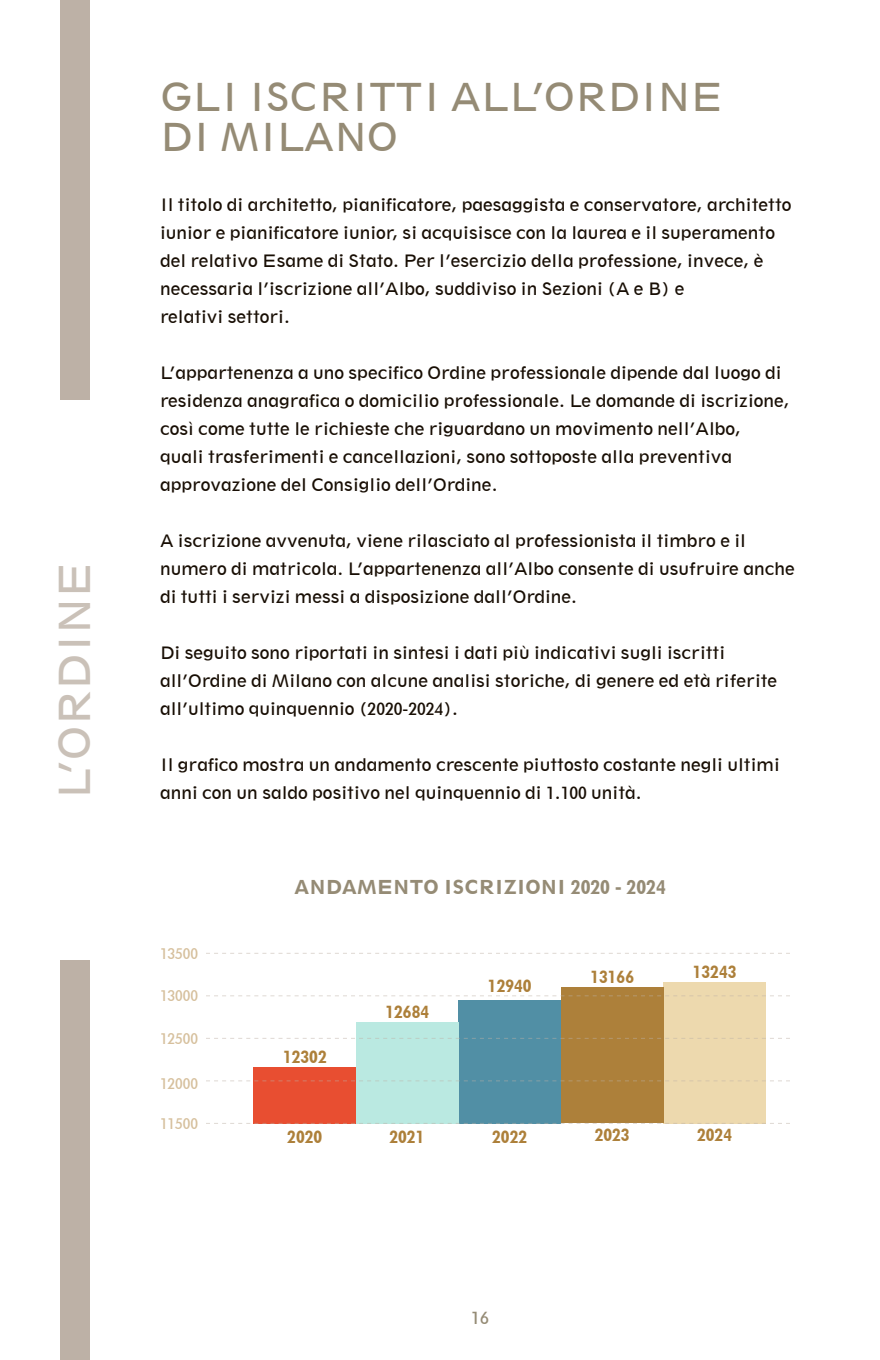
<style>
.page{position:relative;width:880px;height:1360px;background:#fff}
.page>*{position:absolute;margin:0;border:0;box-sizing:border-box;transform-origin:0 0}
.t1{font:40px "Geometric 212 BT";color:#cac1b8}
.t2{font:36px/40px "Geometric 212 BT";color:#958b75}
.t3{font:800 18px "Geometric 212 BT";color:#958b75}
.t4{font:16px/28px "Geometric 212 BT";color:#180e04}
.t5{font:800 16px "Geometric 212 BT";color:#ad803a}
.t6{font:16px "Geometric 212 BT";color:#958b75}
.t7{font:14px "Geometric 212 BT";color:#ad803a}
</style>
<div class="page">
<div style="left:60px;top:0;width:30px;height:400px;background:#bdb1a6"></div>
<div style="left:60px;top:960px;width:30px;height:400px;background:#bdb1a6"></div>
<div style="left:459px;top:1000px;width:102px;height:123px;background:#518fa5"></div>
<div style="left:663px;top:982px;width:103px;height:141px;background:#edd9ae"></div>
<div style="left:254px;top:1067px;width:102px;height:56px;background:#e84e31"></div>
<div style="left:356px;top:1022px;width:102px;height:101px;background:#bae9e1"></div>
<div style="left:561px;top:987px;width:103px;height:136px;background:#ad803a"></div>
<svg style="left:206px;top:953px;width:584px;height:1px"></svg>
<svg style="left:206px;top:995px;width:584px;height:1px"></svg>
<svg style="left:206px;top:1038px;width:584px;height:1px"></svg>
<svg style="left:206px;top:1080px;width:584px;height:1px"></svg>
<svg style="left:206px;top:1123px;width:584px;height:1px"></svg>
<h1 class="t1" style="left:49px;top:799px;width:239px;rotate:-90deg">L’ORDINE</h1>
<h2 class="t2" style="left:160px;top:77px;width:565px">GLI ISCRITTI ALL’ORDINE<br>DI MILANO</h2>
<p class="t4" style="left:160px;top:191px;width:633px">Il titolo di architetto, pianificatore, paesaggista e conservatore, architetto iunior e pianificatore iunior, si acquisisce con la laurea e il superamento del relativo Esame di Stato. Per l’esercizio della professione, invece, è necessaria l’iscrizione all’Albo, suddiviso in Sezioni (A e B) e<br>relativi settori.</p>
<p class="t4" style="left:160px;top:359px;width:631px">L’appartenenza a uno specifico Ordine professionale dipende dal luogo di residenza anagrafica o domicilio professionale. Le domande di iscrizione, così come tutte le richieste che riguardano un movimento nell’Albo,<br>quali trasferimenti e cancellazioni, sono sottoposte alla preventiva approvazione del Consiglio dell’Ordine.</p>
<p class="t4" style="left:160px;top:527px;width:636px">A iscrizione avvenuta, viene rilasciato al professionista il timbro e il numero di matricola. L’appartenenza all’Albo consente di usufruire anche di tutti i servizi messi a disposizione dall’Ordine.</p>
<p class="t4" style="left:160px;top:639px;width:619px">Di seguito sono riportati in sintesi i dati più indicativi sugli iscritti all’Ordine di Milano con alcune analisi storiche, di genere ed età riferite all’ultimo quinquennio (2020-2024).</p>
<p class="t4" style="left:160px;top:751px;width:621px">Il grafico mostra un andamento crescente piuttosto costante negli ultimi</p>
<p class="t4" style="left:160px;top:779px;width:483px">anni con un saldo positivo nel quinquennio di 1.100 unità.</p>
<p class="t7" style="left:160px;top:944px;width:40px">13500</p>
<p class="t7" style="left:160px;top:987px;width:40px">13000</p>
<p class="t7" style="left:160px;top:1029px;width:40px">12500</p>
<p class="t7" style="left:160px;top:1075px;width:40px">12000</p>
<p class="t7" style="left:160px;top:1114px;width:40px">11500</p>
<p class="t3" style="left:294px;top:876px;width:373px">ANDAMENTO ISCRIZIONI 2020 - 2024</p>
<p class="t5" style="left:283px;top:1047px;width:45px">12302</p>
<p class="t5" style="left:386px;top:1002px;width:45px">12684</p>
<p class="t5" style="left:488px;top:976px;width:45px">12940</p>
<p class="t5" style="left:590px;top:967px;width:45px">13166</p>
<p class="t5" style="left:693px;top:961px;width:45px">13243</p>
<p class="t5" style="left:287px;top:1126px;width:36px">2020</p>
<p class="t5" style="left:390px;top:1126px;width:36px">2021</p>
<p class="t5" style="left:492px;top:1126px;width:36px">2022</p>
<p class="t6" style="left:471px;top:1308px;width:19px">16</p>
<p class="t5" style="left:595px;top:1125px;width:36px">2023</p>
<p class="t5" style="left:697px;top:1125px;width:36px">2024</p>
</div>
